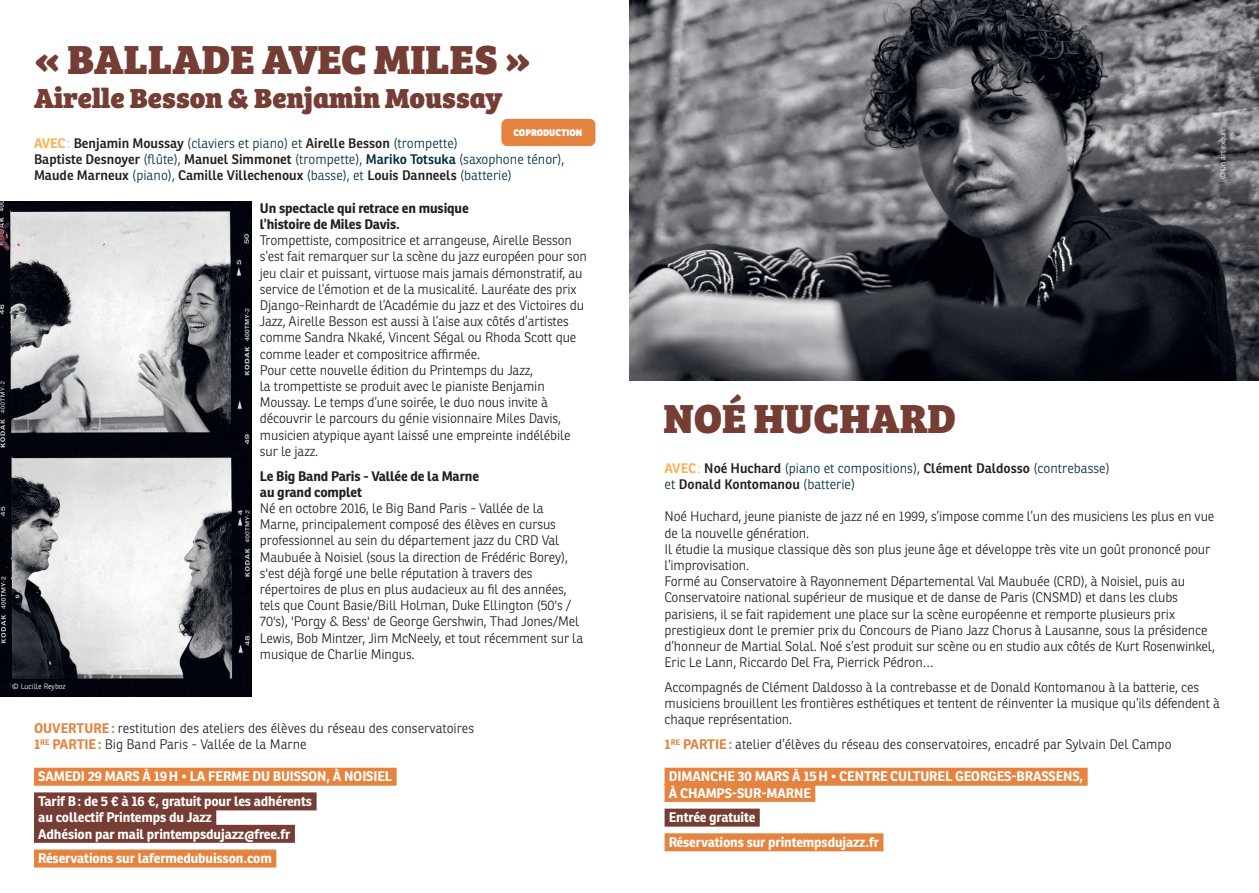
<style>
.page{position:relative;width:1259px;height:893px;background:#fff}
.page>*{position:absolute;margin:0;border:0;box-sizing:border-box;transform-origin:0 0}
.t1{font:42px "Bree Serif Eb";color:#753d34}
.t2{font:28.5px "Bree Serif Eb";color:#753d34}
.t3{font:300 13.5px/16.2px "Ronnia";letter-spacing:-.01em;color:#231f20}
.t4{font:700 13.5px/24.8px "Ronnia";letter-spacing:-.01em;color:#fff}
.t5{font:600 13.5px/16.2px "Ronnia";color:#231f20}
.t6{font:700 13.5px/16.2px "Ronnia";letter-spacing:-.01em;color:#231f20}
.t7{font:300 13.5px/16.2px "Ronnia";color:#002e3d}
.t8{font:800 9.15px "Ronnia";color:#fff}
.t9{font:300 7.5px "Ronnia";color:#fff}
.s1{font-weight:700;color:#f9b45a}
.s2{font-weight:300;color:#f9b45a}
.s3{font-weight:300;color:#002e3d}
.s4{color:#002e3d}
.s5{font-weight:700;color:#e48440}
.s6{color:#f9b45a}
.s7{font-weight:600;color:#231f20}
</style>
<div class="page">
<div style="left:34px;top:768px;width:363px;height:18px;background:#e48440"></div>
<div style="left:34px;top:792px;width:282px;height:18px;background:#753d34"></div>
<div style="left:34px;top:809px;width:182px;height:18px;background:#753d34"></div>
<div style="left:34px;top:825px;width:261px;height:18px;background:#753d34"></div>
<div style="left:34px;top:849px;width:242px;height:18px;background:#e48440"></div>
<div style="left:664px;top:768px;width:423px;height:18px;background:#e48440"></div>
<div style="left:664px;top:784px;width:151px;height:18px;background:#e48440"></div>
<div style="left:664px;top:809px;width:96px;height:18px;background:#753d34"></div>
<div style="left:664px;top:833px;width:219px;height:18px;background:#e48440"></div>
<img style="left:629px;top:0;width:630px;height:380px">
<div style="left:501px;top:119px;width:94px;height:27px;background:#e48440;border-radius:6px"></div>
<img style="left:0;top:202px;width:251px;height:495px">
<h1 class="t1" style="left:34px;top:25px;width:499px">« BALLADE AVEC MILES »</h1>
<h2 class="t2" style="left:34px;top:75px;width:470px">Airelle Besson &amp; Benjamin Moussay</h2>
<p class="t5" style="left:34px;top:135px;width:532px"><span class="s1">AVEC</span><span class="s2">:</span> Benjamin Moussay <span class="s3">(claviers et piano) et</span> Airelle Besson <span class="s3">(trompette)<br></span>Baptiste Desnoyer <span class="s3">(flûte),</span> Manuel Simmonet <span class="s3">(trompette),</span> <span class="s4">Mariko Totsuka</span> <span class="s3">(saxophone ténor),<br></span>Maude Marneux <span class="s3">(piano),</span> Camille Villechenoux <span class="s3">(basse), et</span> Louis Danneels <span class="s3">(batterie)</span></p>
<p class="t6" style="left:260px;top:200px;width:210px">Un spectacle qui retrace en musique l’histoire de Miles Davis.</p>
<p class="t3" style="left:260px;top:232px;width:328px">Trompettiste, compositrice et arrangeuse, Airelle Besson s’est fait remarquer sur la scène du jazz européen pour son jeu clair et puissant, virtuose mais jamais démonstratif, au service de l’émotion et de la musicalité. Lauréate des prix Django-Reinhardt de l’Académie du jazz et des Victoires du Jazz, Airelle Besson est aussi à l’aise aux côtés d’artistes comme Sandra Nkaké, Vincent Ségal ou Rhoda Scott que comme leader et compositrice affirmée.<br>Pour cette nouvelle édition du Printemps du Jazz,<br>la trompettiste se produit avec le pianiste Benjamin Moussay. Le temps d’une soirée, le duo nous invite à découvrir le parcours du génie visionnaire Miles Davis, musicien atypique ayant laissé une empreinte indélébile sur le jazz.</p>
<p class="t6" style="left:260px;top:467px;width:221px">Le Big Band Paris - Vallée de la Marne au grand complet</p>
<p class="t3" style="left:260px;top:500px;width:325px">Né en octobre 2016, le Big Band Paris - Vallée de la Marne, principalement composé des élèves en cursus professionnel au sein du département jazz du CRD Val Maubuée à Noisiel (sous la direction de Frédéric Borey), s'est déjà forgé une belle réputation à travers des répertoires de plus en plus audacieux au fil des années, tels que Count Basie/Bill Holman, Duke Ellington (50's / 70's), 'Porgy &amp; Bess' de George Gershwin, Thad Jones/Mel Lewis, Bob Mintzer, Jim McNeely, et tout récemment sur la musique de Charlie Mingus.</p>
<p class="t8" style="left:513px;top:127px;width:70px">COPRODUCTION</p>
<p class="t9" style="left:12px;top:681px;width:55px">© Lucille Reyboz</p>
<p class="t3" style="left:34px;top:720px;width:441px"><span class="s5">OUVERTURE:</span> restitution des ateliers des élèves du réseau des conservatoires<br><span class="s5">1</span><sup>RE</sup> <span class="s5">PARTIE:</span> Big Band Paris - Vallée de la Marne</p>
<p class="t4" style="left:38px;top:764px;width:355px">SAMEDI 29 MARS À 19H • LA FERME DU BUISSON, À NOISIEL<br>Tarif B: de 5 € à 16 €, gratuit pour les adhérents</p>
<p class="t4" style="left:38px;top:809px;width:254px;line-height:16.2px">au collectif Printemps du Jazz<br>Adhésion par mail printempsdujazz@free.fr</p>
<p class="t4" style="left:38px;top:846px;width:235px">Réservations sur lafermedubuisson.com</p>
<h1 class="t1" style="left:663px;top:384px;width:294px">NOÉ HUCHARD</h1>
<p class="t9" style="left:1218px;top:179px;width:52px;rotate:-90deg">© Un art exquis</p>
<p class="t7" style="left:664px;top:460px;width:447px"><span class="s1">AVEC</span><span class="s6">:</span> <span class="s7">Noé Huchard</span> (piano et compositions), <span class="s7">Clément Daldosso</span> (contrebasse) et <span class="s7">Donald Kontomanou</span> (batterie)</p>
<p class="t3" style="left:664px;top:508px;width:552px">Noé Huchard, jeune pianiste de jazz né en 1999, s’impose comme l’un des musiciens les plus en vue de la nouvelle génération.<br>Il étudie la musique classique dès son plus jeune âge et développe très vite un goût prononcé pour l’improvisation.<br>Formé au Conservatoire à Rayonnement Départemental Val Maubuée (CRD), à Noisiel, puis au Conservatoire national supérieur de musique et de danse de Paris (CNSMD) et dans les clubs parisiens, il se fait rapidement une place sur la scène européenne et remporte plusieurs prix prestigieux dont le premier prix du Concours de Piano Jazz Chorus à Lausanne, sous la présidence d’honneur de Martial Solal. Noé s’est produit sur scène ou en studio aux côtés de Kurt Rosenwinkel, Eric Le Lann, Riccardo Del Fra, Pierrick Pédron…</p>
<p class="t3" style="left:664px;top:679px;width:557px">Accompagnés de Clément Daldosso à la contrebasse et de Donald Kontomanou à la batterie, ces musiciens brouillent les frontières esthétiques et tentent de réinventer la musique qu’ils défendent à chaque représentation.</p>
<p class="t3" style="left:664px;top:736px;width:508px"><span class="s5">1</span><sup>RE</sup> <span class="s5">PARTIE:</span> atelier d’élèves du réseau des conservatoires, encadré par Sylvain Del Campo</p>
<p class="t4" style="left:669px;top:768px;width:416px;line-height:16.2px">DIMANCHE 30 MARS À 15H • CENTRE CULTUREL GEORGES-BRASSENS,<br>À CHAMPS-SUR-MARNE</p>
<p class="t4" style="left:669px;top:805px;width:212px">Entrée gratuite<br>Réservations sur printempsdujazz.fr</p>
</div>
